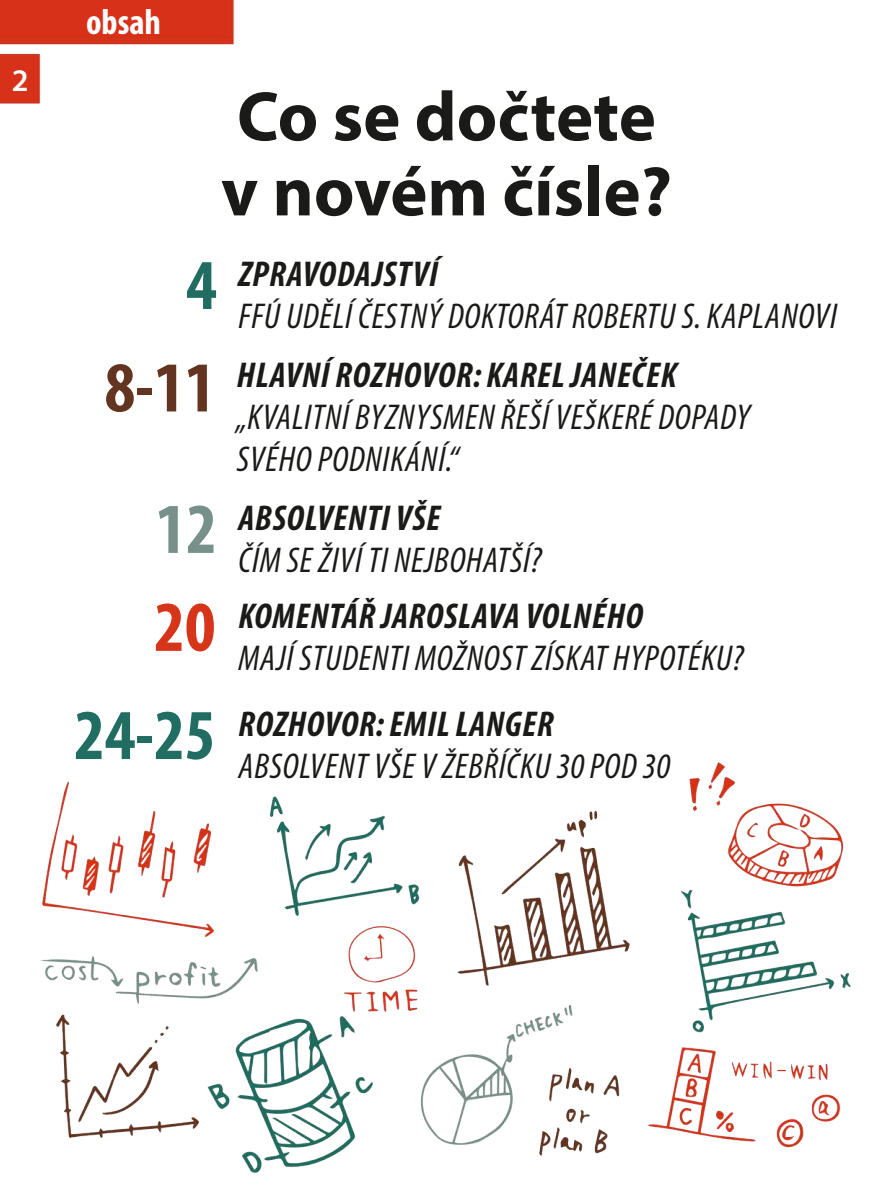
<style>
.page{position:relative;width:893px;height:1191px;background:#fff}
.page>*{position:absolute;margin:0;border:0;box-sizing:border-box;transform-origin:0 0}
.t1{font:700 condensed 72px "Myriad Pro";color:#633420}
.t2{font:700 condensed 72px "Myriad Pro";color:#779089}
.t3{font:700 condensed 72px "Myriad Pro";color:#d63519}
.t4{font:700 condensed 72px "Myriad Pro";color:#216d61}
.t5{font:700 70.5px/75px "Myriad Pro";color:#1a1a18}
.t6{font:italic condensed 36px/42px "Myriad Pro";letter-spacing:.02em;color:#1a1a18}
.t7{font:italic 700 condensed 36px "Myriad Pro";letter-spacing:.02em;color:#1a1a18}
.t8{font:700 condensed 36px "Myriad Pro";color:#fff}
.t9{font:600 31.5px "Myriad Pro";color:#fff}
.s1{font-weight:700;font-style:normal;font-size:72px;color:#216d61}
.s2{font-weight:700}
</style>
<div class="page">
<img style="left:0;top:0;width:850px;height:1172px">
<p class="t9" style="left:12px;top:60px;width:18px">2</p>
<p class="t8" style="left:86px;top:-1px;width:76px">obsah</p>
<h2 class="t5" style="left:221px;top:77px;width:453px">Co se dočtete v novém čísle?</h2>
<h1 class="t4" style="left:186px;top:240px;width:32px">4</h1>
<p class="t7" style="left:238px;top:252px;width:201px">ZPRAVODAJSTVÍ</p>
<p class="t6" style="left:238px;top:295px;width:600px">FFÚ UDĚLÍ ČESTNÝ DOKTORÁT ROBERTU S. KAPLANOVI</p>
<h1 class="t1" style="left:105px;top:342px;width:112px">8-11</h1>
<h1 class="t2" style="left:156px;top:484px;width:63px">12</h1>
<h1 class="t3" style="left:154px;top:582px;width:63px">20</h1>
<p class="t7" style="left:237px;top:352px;width:441px">HLAVNÍ ROZHOVOR: KAREL JANEČEK</p>
<p class="t6" style="left:237px;top:395px;width:515px">„KVALITNÍ BYZNYSMEN ŘEŠÍ VEŠKERÉ DOPADY<br>SVÉHO PODNIKÁNÍ.“</p>
<p class="t7" style="left:238px;top:496px;width:203px">ABSOLVENTI VŠE</p>
<p class="t6" style="left:238px;top:539px;width:305px">ČÍM SE ŽIVÍ TI NEJBOHATŠÍ?</p>
<p class="t7" style="left:238px;top:593px;width:406px">KOMENTÁŘ JAROSLAVA VOLNÉHO</p>
<p class="t6" style="left:238px;top:637px;width:506px">MAJÍ STUDENTI MOŽNOST ZÍSKAT HYPOTÉKU?</p>
<p class="t6" style="left:238px;top:703px;width:433px;text-indent:-164px"><span class="s1">24-25</span> <span class="s2">ROZHOVOR: EMIL LANGER<br></span>ABSOLVENT VŠE V ŽEBŘÍČKU 30 POD 30</p>
</div>
